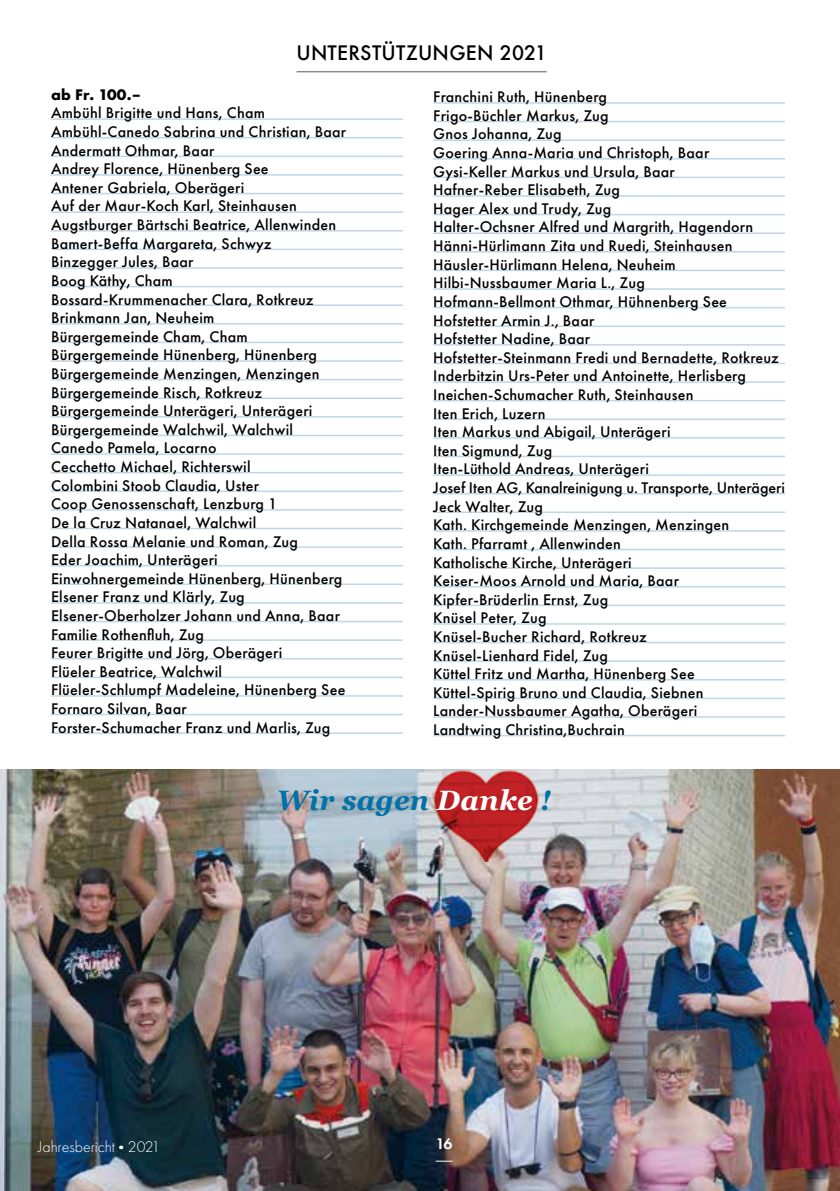
<style>
.page{position:relative;width:840px;height:1191px;background:#fff}
.page>*{position:absolute;margin:0;border:0;box-sizing:border-box;transform-origin:0 0}
.t1{font:italic 700 28px "Georgia";letter-spacing:.01em;color:#0072a5}
.t2{font:500 19.4px "Futura";letter-spacing:.01em;color:#000}
.t3{font:500 16px/18.6px "Futura PT";letter-spacing:.015em;color:#000}
.t4{font:300 16px "Futura PT";color:#fff}
.t5{font:700 16px "Futura PT";letter-spacing:.015em;color:#000}
.t6{font:600 16px "Futura PT";color:#fff}
.s1{color:#fff}
</style>
<div class="page">
<img style="left:0;top:769px;width:839px;height:422px">
<svg style="left:435px;top:1160px;width:17px;height:1px"></svg>
<hr style="left:296px;top:71px;width:250px;height:1px;background:#58585a">
<hr style="left:51px;top:118px;width:352px;height:2px;background:#bdd6e9">
<hr style="left:51px;top:137px;width:352px;height:1px;background:#bdd6e9">
<hr style="left:51px;top:156px;width:352px;height:1px;background:#bdd6e9">
<hr style="left:51px;top:174px;width:352px;height:2px;background:#bdd6e9">
<hr style="left:51px;top:193px;width:352px;height:1px;background:#bdd6e9">
<hr style="left:51px;top:211px;width:352px;height:2px;background:#bdd6e9">
<hr style="left:51px;top:230px;width:352px;height:1px;background:#bdd6e9">
<hr style="left:51px;top:249px;width:352px;height:1px;background:#bdd6e9">
<hr style="left:51px;top:267px;width:352px;height:2px;background:#bdd6e9">
<hr style="left:51px;top:286px;width:352px;height:1px;background:#bdd6e9">
<hr style="left:51px;top:304px;width:352px;height:2px;background:#bdd6e9">
<hr style="left:51px;top:323px;width:352px;height:1px;background:#bdd6e9">
<hr style="left:51px;top:342px;width:352px;height:1px;background:#bdd6e9">
<hr style="left:51px;top:360px;width:352px;height:2px;background:#bdd6e9">
<hr style="left:51px;top:379px;width:352px;height:1px;background:#bdd6e9">
<hr style="left:51px;top:397px;width:352px;height:2px;background:#bdd6e9">
<hr style="left:51px;top:416px;width:352px;height:1px;background:#bdd6e9">
<hr style="left:51px;top:435px;width:352px;height:1px;background:#bdd6e9">
<hr style="left:51px;top:453px;width:352px;height:2px;background:#bdd6e9">
<hr style="left:51px;top:472px;width:352px;height:1px;background:#bdd6e9">
<hr style="left:51px;top:490px;width:352px;height:2px;background:#bdd6e9">
<hr style="left:51px;top:509px;width:352px;height:1px;background:#bdd6e9">
<hr style="left:51px;top:528px;width:352px;height:1px;background:#bdd6e9">
<hr style="left:51px;top:546px;width:352px;height:2px;background:#bdd6e9">
<hr style="left:51px;top:565px;width:352px;height:1px;background:#bdd6e9">
<hr style="left:51px;top:583px;width:352px;height:2px;background:#bdd6e9">
<hr style="left:51px;top:602px;width:352px;height:1px;background:#bdd6e9">
<hr style="left:51px;top:621px;width:352px;height:1px;background:#bdd6e9">
<hr style="left:51px;top:639px;width:352px;height:2px;background:#bdd6e9">
<hr style="left:51px;top:658px;width:352px;height:1px;background:#bdd6e9">
<hr style="left:51px;top:676px;width:352px;height:2px;background:#bdd6e9">
<hr style="left:51px;top:695px;width:352px;height:1px;background:#bdd6e9">
<hr style="left:51px;top:714px;width:352px;height:1px;background:#bdd6e9">
<hr style="left:51px;top:732px;width:352px;height:2px;background:#bdd6e9">
<hr style="left:433px;top:102px;width:351px;height:2px;background:#bdd6e9">
<hr style="left:433px;top:121px;width:351px;height:1px;background:#bdd6e9">
<hr style="left:433px;top:139px;width:351px;height:2px;background:#bdd6e9">
<hr style="left:433px;top:158px;width:351px;height:1px;background:#bdd6e9">
<hr style="left:433px;top:177px;width:351px;height:1px;background:#bdd6e9">
<hr style="left:433px;top:195px;width:351px;height:2px;background:#bdd6e9">
<hr style="left:433px;top:214px;width:351px;height:1px;background:#bdd6e9">
<hr style="left:433px;top:232px;width:351px;height:2px;background:#bdd6e9">
<hr style="left:433px;top:251px;width:351px;height:1px;background:#bdd6e9">
<hr style="left:433px;top:270px;width:351px;height:1px;background:#bdd6e9">
<hr style="left:433px;top:288px;width:351px;height:2px;background:#bdd6e9">
<hr style="left:433px;top:307px;width:351px;height:1px;background:#bdd6e9">
<hr style="left:433px;top:325px;width:351px;height:2px;background:#bdd6e9">
<hr style="left:433px;top:344px;width:351px;height:1px;background:#bdd6e9">
<hr style="left:433px;top:363px;width:351px;height:1px;background:#bdd6e9">
<hr style="left:433px;top:381px;width:351px;height:2px;background:#bdd6e9">
<hr style="left:433px;top:400px;width:351px;height:1px;background:#bdd6e9">
<hr style="left:433px;top:418px;width:351px;height:2px;background:#bdd6e9">
<hr style="left:433px;top:437px;width:351px;height:1px;background:#bdd6e9">
<hr style="left:433px;top:456px;width:351px;height:1px;background:#bdd6e9">
<hr style="left:433px;top:474px;width:351px;height:2px;background:#bdd6e9">
<hr style="left:433px;top:493px;width:351px;height:1px;background:#bdd6e9">
<hr style="left:433px;top:511px;width:351px;height:2px;background:#bdd6e9">
<hr style="left:433px;top:530px;width:351px;height:1px;background:#bdd6e9">
<hr style="left:433px;top:549px;width:351px;height:1px;background:#bdd6e9">
<hr style="left:433px;top:567px;width:351px;height:2px;background:#bdd6e9">
<hr style="left:433px;top:586px;width:351px;height:1px;background:#bdd6e9">
<hr style="left:433px;top:604px;width:351px;height:2px;background:#bdd6e9">
<hr style="left:433px;top:623px;width:351px;height:1px;background:#bdd6e9">
<hr style="left:433px;top:642px;width:351px;height:1px;background:#bdd6e9">
<hr style="left:433px;top:660px;width:351px;height:2px;background:#bdd6e9">
<hr style="left:433px;top:679px;width:351px;height:1px;background:#bdd6e9">
<hr style="left:433px;top:697px;width:351px;height:2px;background:#bdd6e9">
<hr style="left:433px;top:716px;width:351px;height:1px;background:#bdd6e9">
<hr style="left:433px;top:735px;width:351px;height:1px;background:#bdd6e9">
<img style="left:429px;top:769px;width:111px;height:92px">
<p class="t2" style="left:296px;top:39px;width:251px">UNTERSTÜTZUNGEN 2021</p>
<p class="t5" style="left:51px;top:84px;width:91px">ab Fr. 100.–</p>
<p class="t3" style="left:51px;top:104px;width:296px">Ambühl Brigitte und Hans, Cham<br>Ambühl-Canedo Sabrina und Christian, Baar<br>Andermatt Othmar, Baar<br>Andrey Florence, Hünenberg See<br>Antener Gabriela, Oberägeri<br>Auf der Maur-Koch Karl, Steinhausen<br>Augstburger Bärtschi Beatrice, Allenwinden<br>Bamert-Beffa Margareta, Schwyz<br>Binzegger Jules, Baar<br>Boog Käthy, Cham<br>Bossard-Krummenacher Clara, Rotkreuz<br>Brinkmann Jan, Neuheim<br>Bürgergemeinde Cham, Cham<br>Bürgergemeinde Hünenberg, Hünenberg<br>Bürgergemeinde Menzingen, Menzingen<br>Bürgergemeinde Risch, Rotkreuz<br>Bürgergemeinde Unterägeri, Unterägeri<br>Bürgergemeinde Walchwil, Walchwil<br>Canedo Pamela, Locarno<br>Cecchetto Michael, Richterswil<br>Colombini Stoob Claudia, Uster<br>Coop Genossenschaft, Lenzburg 1<br>De la Cruz Natanael, Walchwil<br>Della Rossa Melanie und Roman, Zug<br>Eder Joachim, Unterägeri<br>Einwohnergemeinde Hünenberg, Hünenberg<br>Elsener Franz und Klärly, Zug<br>Elsener-Oberholzer Johann und Anna, Baar<br>Familie Rothenfluh, Zug<br>Feurer Brigitte und Jörg, Oberägeri<br>Flüeler Beatrice, Walchwil<br>Flüeler-Schlumpf Madeleine, Hünenberg See<br>Fornaro Silvan, Baar<br>Forster-Schumacher Franz und Marlis, Zug</p>
<p class="t3" style="left:433px;top:88px;width:353px">Franchini Ruth, Hünenberg<br>Frigo-Büchler Markus, Zug<br>Gnos Johanna, Zug<br>Goering Anna-Maria und Christoph, Baar Gysi-Keller Markus und Ursula, Baar<br>Hafner-Reber Elisabeth, Zug<br>Hager Alex und Trudy, Zug<br>Halter-Ochsner Alfred und Margrith, Hagendorn Hänni-Hürlimann Zita und Ruedi, Steinhausen Häusler-Hürlimann Helena, Neuheim Hilbi-Nussbaumer Maria L., Zug<br>Hofmann-Bellmont Othmar, Hühnenberg See Hofstetter Armin J., Baar<br>Hofstetter Nadine, Baar<br>Hofstetter-Steinmann Fredi und Bernadette, Rotkreuz Inderbitzin Urs-Peter und Antoinette, Herlisberg Ineichen-Schumacher Ruth, Steinhausen<br>Iten Erich, Luzern<br>Iten Markus und Abigail, Unterägeri<br>Iten Sigmund, Zug<br>Iten-Lüthold Andreas, Unterägeri<br>Josef Iten AG, Kanalreinigung u. Transporte, Unterägeri Jeck Walter, Zug<br>Kath. Kirchgemeinde Menzingen, Menzingen<br>Kath. Pfarramt , Allenwinden<br>Katholische Kirche, Unterägeri<br>Keiser-Moos Arnold und Maria, Baar Kipfer-Brüderlin Ernst, Zug<br>Knüsel Peter, Zug<br>Knüsel-Bucher Richard, Rotkreuz<br>Knüsel-Lienhard Fidel, Zug<br>Küttel Fritz und Martha, Hünenberg See<br>Küttel-Spirig Bruno und Claudia, Siebnen Lander-Nussbaumer Agatha, Oberägeri<br>Landtwing Christina,Buchrain</p>
<h1 class="t1" style="left:277px;top:779px;width:275px">Wir sagen <span class="s1">Danke</span> !</h1>
<p class="t4" style="left:38px;top:1137px;width:123px">Jahresbericht <sup>.</sup> 2021</p>
<p class="t6" style="left:435px;top:1134px;width:18px">16</p>
</div>
